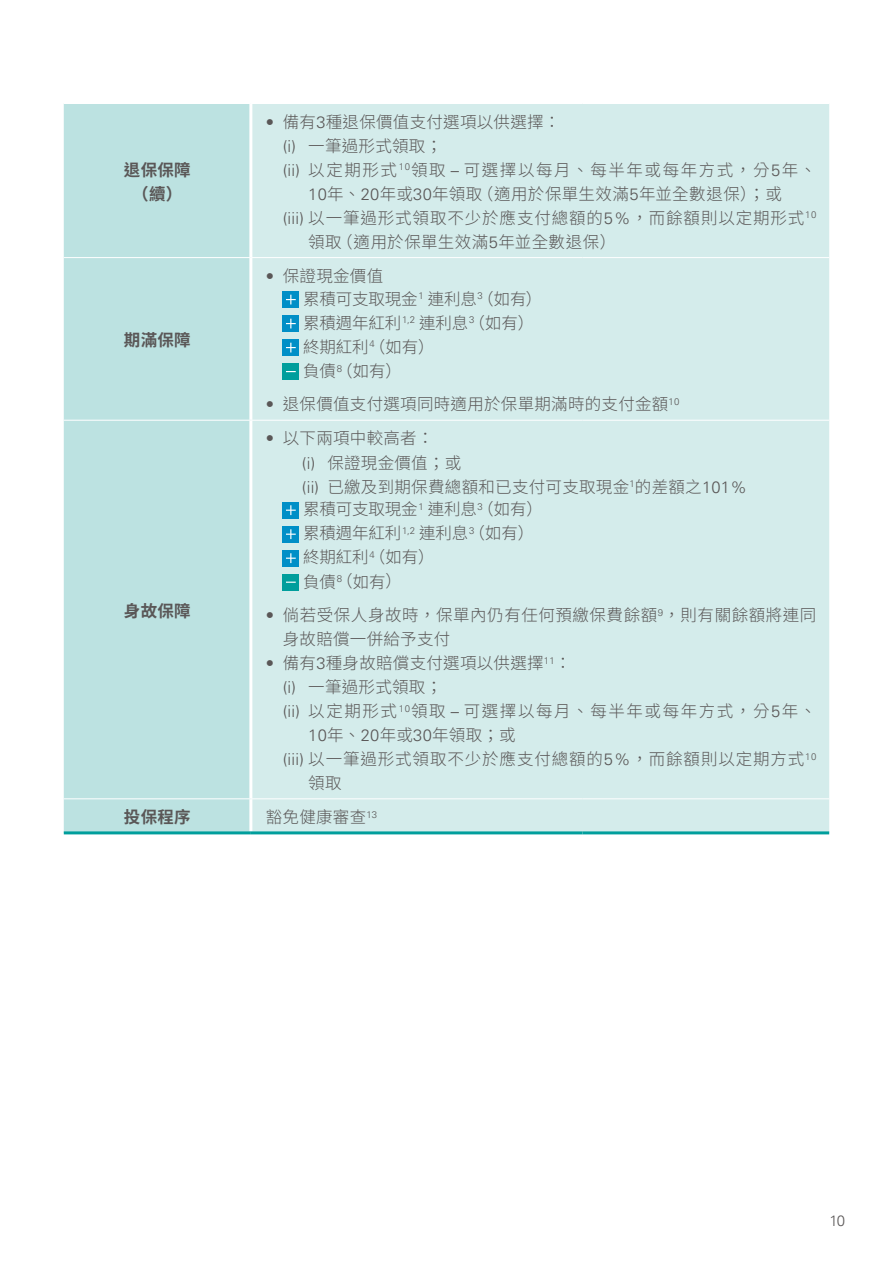
<style>
.page{position:relative;width:893px;height:1263px;background:#fff}
.page>*{position:absolute;margin:0;border:0;box-sizing:border-box;transform-origin:0 0}
.t1{font:300 16.5px/23.9px "Source Han Sans TW";letter-spacing:.015em;color:#5a5757}
.t2{font:300 16.5px "Source Han Sans TW";letter-spacing:.055em;color:#5a5757}
.t3{font:300 16.5px "Source Han Sans TW";letter-spacing:.095em;color:#5a5757}
.t4{font:300 16.5px/23.9px "Source Han Sans TW";letter-spacing:-.01em;color:#5a5757}
.t5{font:300 16.5px/24px "Source Han Sans TW";letter-spacing:.035em;color:#5a5757}
.t6{font:700 16.5px/24px "Source Han Sans TW";letter-spacing:.015em;color:#5a5757;text-align:center}
.t7{font:300 15px "Univers";color:#5a5757}
.s1{font-family:"Univers"}
</style>
<div class="page">
<div style="left:64px;top:104px;width:185px;height:727px;background:#bce2e1"></div>
<div style="left:252px;top:104px;width:577px;height:727px;background:#d4eceb"></div>
<hr style="left:64px;top:257px;width:187px;height:1px;background:#fff">
<hr style="left:251px;top:257px;width:332px;height:1px;background:#fff">
<hr style="left:583px;top:257px;width:246px;height:1px;background:#fff">
<hr style="left:64px;top:831px;width:187px;height:3px;background:#009e9c">
<hr style="left:251px;top:831px;width:332px;height:3px;background:#009e9c">
<hr style="left:583px;top:831px;width:246px;height:3px;background:#009e9c">
<hr style="left:64px;top:420px;width:187px;height:1px;background:#fff">
<hr style="left:251px;top:420px;width:332px;height:1px;background:#fff">
<hr style="left:583px;top:420px;width:246px;height:1px;background:#fff">
<hr style="left:64px;top:798px;width:187px;height:1px;background:#fff">
<hr style="left:251px;top:798px;width:332px;height:1px;background:#fff">
<hr style="left:583px;top:798px;width:246px;height:1px;background:#fff">
<div style="left:283px;top:291px;width:16px;height:17px;background:#008fc7"></div>
<svg style="left:286px;top:295px;width:10px;height:9px"></svg>
<div style="left:283px;top:315px;width:16px;height:17px;background:#008fc7"></div>
<svg style="left:286px;top:319px;width:10px;height:9px"></svg>
<div style="left:283px;top:339px;width:16px;height:17px;background:#008fc7"></div>
<svg style="left:286px;top:343px;width:10px;height:9px"></svg>
<div style="left:283px;top:363px;width:16px;height:17px;background:#009e9c"></div>
<div style="left:283px;top:502px;width:16px;height:16px;background:#008fc7"></div>
<svg style="left:286px;top:505px;width:10px;height:10px"></svg>
<div style="left:283px;top:526px;width:16px;height:16px;background:#008fc7"></div>
<svg style="left:286px;top:529px;width:10px;height:10px"></svg>
<div style="left:283px;top:550px;width:16px;height:16px;background:#008fc7"></div>
<svg style="left:286px;top:553px;width:10px;height:10px"></svg>
<div style="left:283px;top:574px;width:16px;height:16px;background:#009e9c"></div>
<p class="t6" style="left:124px;top:158px;width:68px">退保保障（續）</p>
<p class="t6" style="left:124px;top:328px;width:68px">期滿保障</p>
<p class="t6" style="left:124px;top:599px;width:68px">身故保障</p>
<p class="t1" style="left:266px;top:110px;width:296px"><span class="s1">•</span> 備有<span class="s1">3</span>種退保價值支付選項以供選擇：</p>
<p class="t1" style="left:283px;top:134px;width:161px"><span class="s1">(i)</span> 一筆過形式領取；</p>
<p class="t3" style="left:283px;top:160px;width:535px"><span class="s1">(ii)</span> 以定期形式<sup>10</sup>領取 <span class="s1">–</span> 可選擇以每月、每半年或每年方式，分<span class="s1">5</span>年、</p>
<p class="t1" style="left:308px;top:182px;width:475px"><span class="s1">10</span>年、<span class="s1">20</span>年或<span class="s1">30</span>年領取（適用於保單生效滿<span class="s1">5</span>年並全數退保）；或</p>
<p class="t2" style="left:283px;top:208px;width:535px"><span class="s1">(iii)</span> 以一筆過形式領取不少於應支付總額的<span class="s1">5%</span>，而餘額則以定期形式<sup>10</sup></p>
<p class="t1" style="left:308px;top:230px;width:309px">領取（適用於保單生效滿<span class="s1">5</span>年並全數退保）</p>
<p class="t4" style="left:303px;top:264px;width:241px;text-indent:-37px"><span class="s1">•</span> 保證現金價值<br>累積可支取現金<sup>1</sup> 連利息（<sup>3</sup> 如有）累積週年紅利<sup>1,2</sup> 連利息（<sup>3</sup> 如有）終期紅利（<sup>4</sup> 如有）<br>負債（<sup>8</sup> 如有）</p>
<p class="t1" style="left:266px;top:393px;width:415px"><span class="s1">•</span> 退保價值支付選項同時適用於保單期滿時的支付金額<sup>10</sup></p>
<p class="t1" style="left:302px;top:427px;width:446px;text-indent:-36px"><span class="s1">•</span> 以下兩項中較高者：<br><span class="s1">(i)</span> 保證現金價值；或<br><span class="s1">(ii)</span> 已繳及到期保費總額和已支付可支取現金<sup>1</sup>的差額之<span class="s1">101%</span>累積可支取現金<sup>1</sup> 連利息（<sup>3</sup> 如有）<br>累積週年紅利<sup>1,2</sup> 連利息（<sup>3</sup> 如有）<br>終期紅利（<sup>4</sup> 如有）<br>負債（<sup>8</sup> 如有）</p>
<p class="t5" style="left:283px;top:603px;width:535px;text-indent:-17px"><span class="s1">•</span> 倘若受保人身故時，保單內仍有任何預繳保費餘額<sup>9</sup>，則有關餘額將連同身故賠償一併給予支付</p>
<p class="t1" style="left:266px;top:651px;width:307px"><span class="s1">•</span> 備有<span class="s1">3</span>種身故賠償支付選項以供選擇<sup>11</sup>：</p>
<p class="t1" style="left:283px;top:675px;width:161px"><span class="s1">(i)</span> 一筆過形式領取；</p>
<p class="t3" style="left:283px;top:702px;width:535px"><span class="s1">(ii)</span> 以定期形式<sup>10</sup>領取 <span class="s1">–</span> 可選擇以每月、每半年或每年方式，分<span class="s1">5</span>年、</p>
<p class="t1" style="left:308px;top:723px;width:209px"><span class="s1">10</span>年、<span class="s1">20</span>年或<span class="s1">30</span>年領取；或</p>
<p class="t2" style="left:283px;top:750px;width:535px"><span class="s1">(iii)</span> 以一筆過形式領取不少於應支付總額的<span class="s1">5%</span>，而餘額則以定期方式<sup>10</sup></p>
<p class="t1" style="left:308px;top:771px;width:35px">領取</p>
<p class="t6" style="left:124px;top:805px;width:68px">投保程序</p>
<p class="t1" style="left:266px;top:805px;width:113px">豁免健康審查<sup>13</sup></p>
<p class="t7" style="left:830px;top:1212px;width:17px">10</p>
</div>
